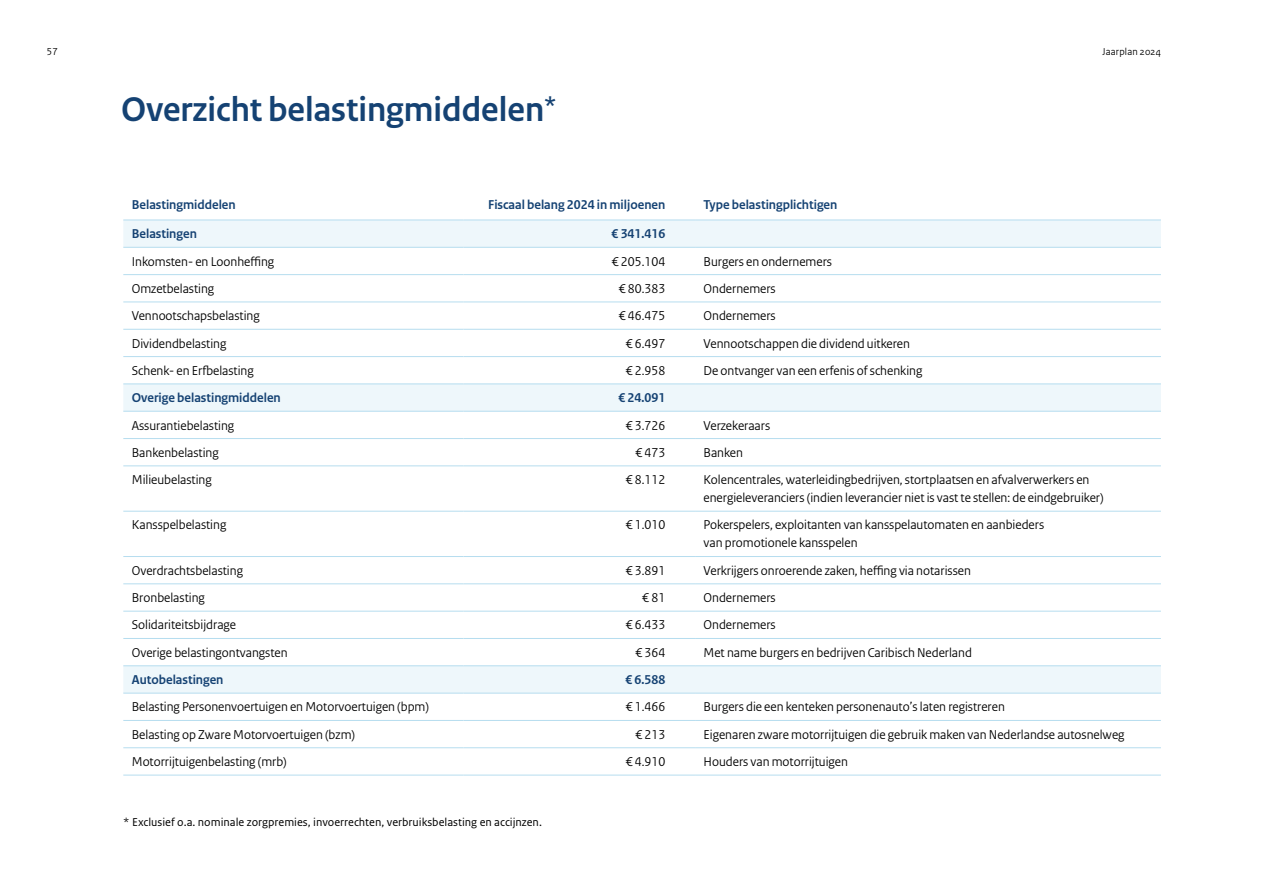
<style>
.page{position:relative;width:1263px;height:893px;background:#fff}
.page>*{position:absolute;margin:0;border:0;box-sizing:border-box;transform-origin:0 0}
.Introkop_algemeen{font:700 36px "Rijksoverheid Sans Heading";color:#154273}
.Tabel_Broodtekst_9pt{font:13.5px/18px "Rijksoverheid Sans Heading";color:#000}
.Tabel_Koprij_klein{font:700 13.5px "Rijksoverheid Sans Heading";color:#154273}
.Tabel_Broodtekst_9pt-2{font:700 13.5px "Rijksoverheid Sans Heading";color:#154273}
.Tabel_Tussenkop{font:700 13.5px "Rijksoverheid Sans Heading";color:#154273}
.Voetnoot_asterisk{font:12px "Rijksoverheid Sans Text";color:#000}
.t1{font:10.5px "Rijksoverheid Sans Heading";letter-spacing:.02em;color:#000}
</style>
<div class="page">
<svg style="left:123px;top:221px;width:1038px;height:472px"></svg>
<hr style="left:123px;top:220px;width:340px;height:1px;background:#b6ddef">
<hr style="left:463px;top:220px;width:232px;height:1px;background:#b6ddef">
<hr style="left:695px;top:220px;width:466px;height:1px;background:#b6ddef">
<hr style="left:123px;top:247px;width:340px;height:1px;background:#b6ddef">
<hr style="left:463px;top:247px;width:232px;height:1px;background:#b6ddef">
<hr style="left:695px;top:247px;width:466px;height:1px;background:#b6ddef">
<hr style="left:123px;top:274px;width:340px;height:1px;background:#b6ddef">
<hr style="left:123px;top:302px;width:340px;height:1px;background:#b6ddef">
<hr style="left:123px;top:329px;width:340px;height:1px;background:#b6ddef">
<hr style="left:463px;top:274px;width:232px;height:1px;background:#b6ddef">
<hr style="left:463px;top:302px;width:232px;height:1px;background:#b6ddef">
<hr style="left:463px;top:329px;width:232px;height:1px;background:#b6ddef">
<hr style="left:695px;top:274px;width:466px;height:1px;background:#b6ddef">
<hr style="left:695px;top:302px;width:466px;height:1px;background:#b6ddef">
<hr style="left:695px;top:329px;width:466px;height:1px;background:#b6ddef">
<hr style="left:123px;top:356px;width:340px;height:1px;background:#b6ddef">
<hr style="left:463px;top:356px;width:232px;height:1px;background:#b6ddef">
<hr style="left:695px;top:356px;width:466px;height:1px;background:#b6ddef">
<hr style="left:123px;top:383px;width:340px;height:1px;background:#b6ddef">
<hr style="left:463px;top:383px;width:232px;height:1px;background:#b6ddef">
<hr style="left:695px;top:383px;width:466px;height:1px;background:#b6ddef">
<hr style="left:123px;top:411px;width:340px;height:1px;background:#b6ddef">
<hr style="left:463px;top:411px;width:232px;height:1px;background:#b6ddef">
<hr style="left:695px;top:411px;width:466px;height:1px;background:#b6ddef">
<hr style="left:123px;top:438px;width:340px;height:1px;background:#b6ddef">
<hr style="left:463px;top:438px;width:232px;height:1px;background:#b6ddef">
<hr style="left:695px;top:438px;width:466px;height:1px;background:#b6ddef">
<hr style="left:123px;top:465px;width:340px;height:1px;background:#b6ddef">
<hr style="left:463px;top:465px;width:232px;height:1px;background:#b6ddef">
<hr style="left:695px;top:465px;width:466px;height:1px;background:#b6ddef">
<hr style="left:123px;top:511px;width:340px;height:1px;background:#b6ddef">
<hr style="left:463px;top:511px;width:232px;height:1px;background:#b6ddef">
<hr style="left:695px;top:511px;width:466px;height:1px;background:#b6ddef">
<hr style="left:123px;top:556px;width:340px;height:1px;background:#b6ddef">
<hr style="left:463px;top:556px;width:232px;height:1px;background:#b6ddef">
<hr style="left:695px;top:556px;width:466px;height:1px;background:#b6ddef">
<hr style="left:123px;top:583px;width:340px;height:1px;background:#b6ddef">
<hr style="left:123px;top:611px;width:340px;height:1px;background:#b6ddef">
<hr style="left:123px;top:638px;width:340px;height:1px;background:#b6ddef">
<hr style="left:463px;top:583px;width:232px;height:1px;background:#b6ddef">
<hr style="left:463px;top:611px;width:232px;height:1px;background:#b6ddef">
<hr style="left:463px;top:638px;width:232px;height:1px;background:#b6ddef">
<hr style="left:695px;top:583px;width:466px;height:1px;background:#b6ddef">
<hr style="left:695px;top:611px;width:466px;height:1px;background:#b6ddef">
<hr style="left:695px;top:638px;width:466px;height:1px;background:#b6ddef">
<hr style="left:123px;top:665px;width:340px;height:1px;background:#b6ddef">
<hr style="left:463px;top:665px;width:232px;height:1px;background:#b6ddef">
<hr style="left:695px;top:665px;width:466px;height:1px;background:#b6ddef">
<hr style="left:123px;top:693px;width:340px;height:1px;background:#b6ddef">
<hr style="left:463px;top:693px;width:232px;height:1px;background:#b6ddef">
<hr style="left:695px;top:693px;width:466px;height:1px;background:#b6ddef">
<hr style="left:123px;top:720px;width:340px;height:1px;background:#b6ddef">
<hr style="left:123px;top:747px;width:340px;height:1px;background:#b6ddef">
<hr style="left:123px;top:775px;width:340px;height:1px;background:#b6ddef">
<hr style="left:463px;top:720px;width:232px;height:1px;background:#b6ddef">
<hr style="left:463px;top:747px;width:232px;height:1px;background:#b6ddef">
<hr style="left:463px;top:775px;width:232px;height:1px;background:#b6ddef">
<hr style="left:695px;top:720px;width:466px;height:1px;background:#b6ddef">
<hr style="left:695px;top:747px;width:466px;height:1px;background:#b6ddef">
<hr style="left:695px;top:775px;width:466px;height:1px;background:#b6ddef">
<p class="t1" style="left:47px;top:45px;width:12px">57</p>
<p class="t1" style="left:1102px;top:45px;width:60px">Jaarplan 2024</p>
<h2 class="Introkop_algemeen" style="left:121px;top:89px;width:437px">Overzicht belastingmiddelen<sup>*</sup></h2>
<p class="Tabel_Koprij_klein" style="left:132px;top:197px;width:105px">Belastingmiddelen</p>
<p class="Tabel_Koprij_klein" style="left:488px;top:197px;width:179px">Fiscaal belang 2024 in miljoenen</p>
<p class="Tabel_Koprij_klein" style="left:703px;top:197px;width:135px">Type belastingplichtigen</p>
<p class="Tabel_Tussenkop" style="left:132px;top:226px;width:67px">Belastingen</p>
<p class="Tabel_Tussenkop" style="left:612px;top:226px;width:55px">€ 341.416</p>
<p class="Tabel_Broodtekst_9pt" style="left:132px;top:252px;width:144px">Inkomsten- en Loonheffing</p>
<p class="Tabel_Broodtekst_9pt" style="left:612px;top:252px;width:55px">€ 205.104</p>
<p class="Tabel_Broodtekst_9pt" style="left:703px;top:252px;width:130px">Burgers en ondernemers</p>
<p class="Tabel_Broodtekst_9pt" style="left:132px;top:280px;width:84px">Omzetbelasting</p>
<p class="Tabel_Broodtekst_9pt" style="left:619px;top:280px;width:48px">€ 80.383</p>
<p class="Tabel_Broodtekst_9pt" style="left:703px;top:280px;width:74px">Ondernemers</p>
<p class="Tabel_Broodtekst_9pt" style="left:132px;top:307px;width:129px">Vennootschapsbelasting</p>
<p class="Tabel_Broodtekst_9pt" style="left:619px;top:307px;width:48px">€ 46.475</p>
<p class="Tabel_Broodtekst_9pt" style="left:703px;top:307px;width:74px">Ondernemers</p>
<p class="Tabel_Broodtekst_9pt" style="left:132px;top:334px;width:96px">Dividendbelasting</p>
<p class="Tabel_Broodtekst_9pt" style="left:626px;top:334px;width:41px">€ 6.497</p>
<p class="Tabel_Broodtekst_9pt" style="left:703px;top:334px;width:208px">Vennootschappen die dividend uitkeren</p>
<p class="Tabel_Broodtekst_9pt" style="left:132px;top:362px;width:123px">Schenk- en Erfbelasting</p>
<p class="Tabel_Broodtekst_9pt" style="left:626px;top:362px;width:41px">€ 2.958</p>
<p class="Tabel_Broodtekst_9pt" style="left:703px;top:362px;width:220px">De ontvanger van een erfenis of schenking</p>
<p class="Tabel_Broodtekst_9pt-2" style="left:132px;top:390px;width:150px">Overige belastingmiddelen</p>
<p class="Tabel_Tussenkop" style="left:618px;top:390px;width:48px">€ 24.091</p>
<p class="Tabel_Broodtekst_9pt" style="left:132px;top:416px;width:104px">Assurantiebelasting</p>
<p class="Tabel_Broodtekst_9pt" style="left:626px;top:416px;width:41px">€ 3.726</p>
<p class="Tabel_Broodtekst_9pt" style="left:703px;top:416px;width:68px">Verzekeraars</p>
<p class="Tabel_Broodtekst_9pt" style="left:132px;top:444px;width:88px">Bankenbelasting</p>
<p class="Tabel_Broodtekst_9pt" style="left:635px;top:444px;width:31px">€ 473</p>
<p class="Tabel_Broodtekst_9pt" style="left:703px;top:444px;width:41px">Banken</p>
<p class="Tabel_Broodtekst_9pt" style="left:132px;top:471px;width:82px">Milieubelasting</p>
<p class="Tabel_Broodtekst_9pt" style="left:626px;top:471px;width:41px">€ 8.112</p>
<p class="Tabel_Broodtekst_9pt" style="left:703px;top:471px;width:402px">Kolencentrales, waterleidingbedrijven, stortplaatsen en afvalverwerkers en energieleveranciers (indien leverancier niet is vast te stellen: de eindgebruiker)</p>
<p class="Tabel_Broodtekst_9pt" style="left:132px;top:516px;width:96px">Kansspelbelasting</p>
<p class="Tabel_Broodtekst_9pt" style="left:626px;top:516px;width:41px">€ 1.010</p>
<p class="Tabel_Broodtekst_9pt" style="left:703px;top:516px;width:342px">Pokerspelers, exploitanten van kansspelautomaten en aanbieders van promotionele kansspelen</p>
<p class="Tabel_Broodtekst_9pt" style="left:132px;top:562px;width:113px">Overdrachtsbelasting</p>
<p class="Tabel_Broodtekst_9pt" style="left:626px;top:562px;width:41px">€ 3.891</p>
<p class="Tabel_Broodtekst_9pt" style="left:703px;top:562px;width:269px">Verkrijgers onroerende zaken, heffing via notarissen</p>
<p class="Tabel_Broodtekst_9pt" style="left:132px;top:589px;width:75px">Bronbelasting</p>
<p class="Tabel_Broodtekst_9pt" style="left:642px;top:589px;width:24px">€81</p>
<p class="Tabel_Broodtekst_9pt" style="left:703px;top:589px;width:74px">Ondernemers</p>
<p class="Tabel_Broodtekst_9pt" style="left:132px;top:616px;width:106px">Solidariteitsbijdrage</p>
<p class="Tabel_Broodtekst_9pt" style="left:626px;top:616px;width:41px">€ 6.433</p>
<p class="Tabel_Broodtekst_9pt" style="left:703px;top:616px;width:74px">Ondernemers</p>
<p class="Tabel_Broodtekst_9pt" style="left:132px;top:643px;width:157px">Overige belastingontvangsten</p>
<p class="Tabel_Broodtekst_9pt" style="left:635px;top:643px;width:31px">€ 364</p>
<p class="Tabel_Broodtekst_9pt" style="left:703px;top:643px;width:270px">Met name burgers en bedrijven Caribisch Nederland</p>
<p class="Tabel_Broodtekst_9pt-2" style="left:132px;top:672px;width:93px">Autobelastingen</p>
<p class="Tabel_Tussenkop" style="left:625px;top:672px;width:41px">€ 6.588</p>
<p class="Tabel_Broodtekst_9pt" style="left:132px;top:698px;width:299px">Belasting Personenvoertuigen en Motorvoertuigen (bpm)</p>
<p class="Tabel_Broodtekst_9pt" style="left:626px;top:698px;width:41px">€ 1.466</p>
<p class="Tabel_Broodtekst_9pt" style="left:703px;top:698px;width:303px">Burgers die een kenteken personenauto’s laten registreren</p>
<p class="Tabel_Broodtekst_9pt" style="left:132px;top:725px;width:225px">Belasting op Zware Motorvoertuigen (bzm)</p>
<p class="Tabel_Broodtekst_9pt" style="left:635px;top:725px;width:31px">€ 213</p>
<p class="Tabel_Broodtekst_9pt" style="left:703px;top:725px;width:422px">Eigenaren zware motorrijtuigen die gebruik maken van Nederlandse autosnelweg</p>
<p class="Tabel_Broodtekst_9pt" style="left:132px;top:753px;width:157px">Motorrijtuigenbelasting (mrb)</p>
<p class="Tabel_Broodtekst_9pt" style="left:626px;top:753px;width:41px">€ 4.910</p>
<p class="Tabel_Broodtekst_9pt" style="left:703px;top:753px;width:146px">Houders van motorrijtuigen</p>
<p class="Voetnoot_asterisk" style="left:123px;top:815px;width:420px">* Exclusief o.a. nominale zorgpremies, invoerrechten, verbruiksbelasting en accijnzen.</p>
</div>
